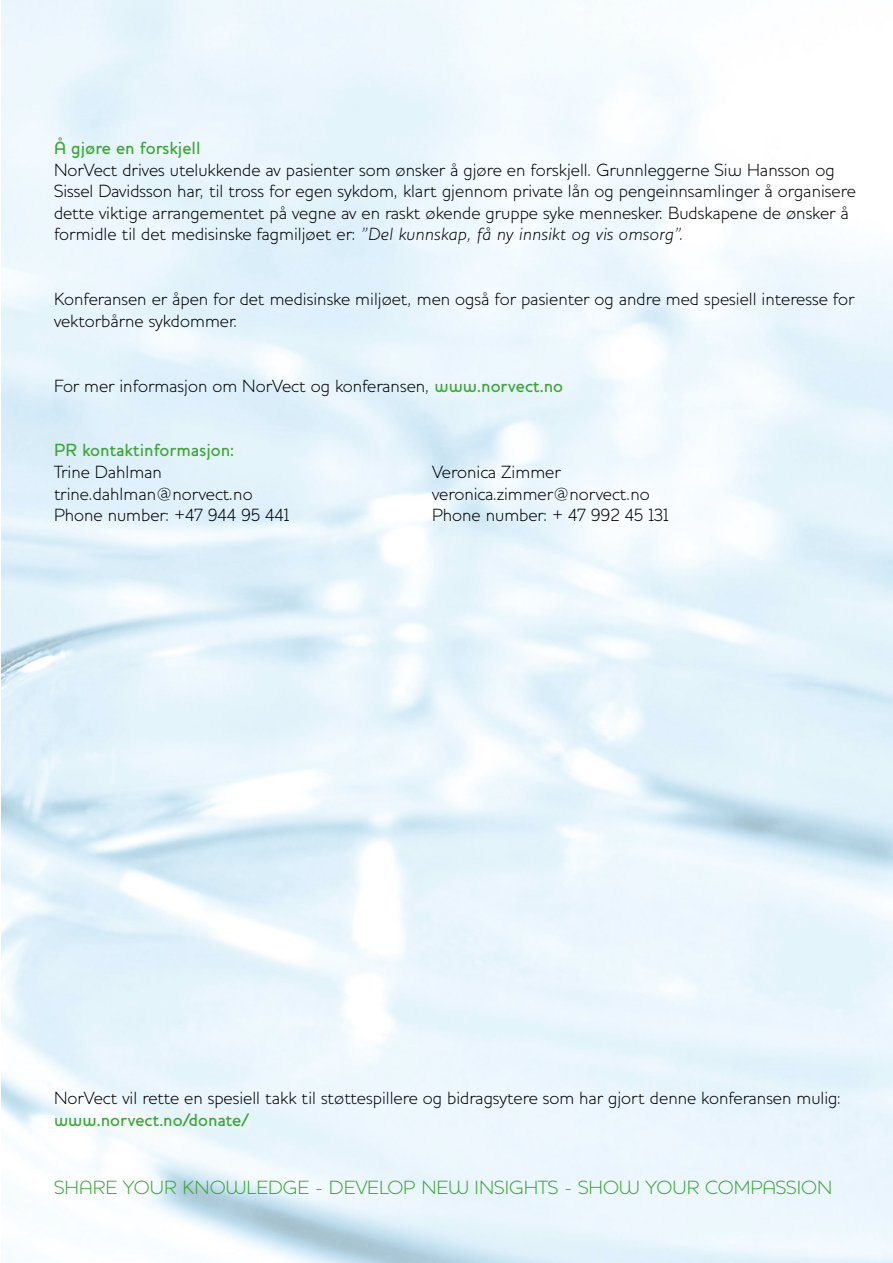
<style>
.page{position:relative;width:893px;height:1263px;background:#fff}
.page>*{position:absolute;margin:0;border:0;box-sizing:border-box;transform-origin:0 0}
.t1{font:300 19.5px "Houschka";color:#3fa535;scale:1.04 1}
.t2{font:300 18px/21.6px "Houschka";color:#000}
.t3{font:500 18px "Houschka";color:#3fa535}
.s1{font-style:italic}
.s2{font-weight:500;color:#3fa535}
</style>
<div class="page">
<p class="t3" style="left:54px;top:137px;width:148px">Å gjøre en forskjell</p>
<p class="t2" style="left:54px;top:159px;width:803px">NorVect drives utelukkende av pasienter som ønsker å gjøre en forskjell. Grunnleggerne Siw Hansson og Sissel Davidsson har, til tross for egen sykdom, klart gjennom private lån og pengeinnsamlinger å organisere dette viktige arrangementet på vegne av en raskt økende gruppe syke mennesker. Budskapene de ønsker å formidle til det medisinske fagmiljøet er: <span class="s1">”Del kunnskap, få ny innsikt og vis omsorg”.</span></p>
<p class="t2" style="left:54px;top:288px;width:802px">Konferansen er åpen for det medisinske miljøet, men også for pasienter og andre med spesiell interesse for vektorbårne sykdommer.</p>
<p class="t2" style="left:54px;top:375px;width:511px">For mer informasjon om NorVect og konferansen, <span class="s2">www.norvect.no</span></p>
<p class="t3" style="left:54px;top:440px;width:182px">PR kontaktinformasjon:</p>
<p class="t2" style="left:54px;top:461px;width:110px">Trine Dahlman</p>
<p class="t2" style="left:432px;top:461px;width:130px">Veronica Zimmer</p>
<p class="t2" style="left:54px;top:483px;width:200px">trine.dahlman@norvect.no</p>
<p class="t2" style="left:432px;top:483px;width:219px">veronica.zimmer@norvect.no</p>
<p class="t2" style="left:54px;top:504px;width:237px">Phone number: +47 944 95 441</p>
<p class="t2" style="left:432px;top:504px;width:238px">Phone number: + 47 992 45 131</p>
<p class="t2" style="left:54px;top:1087px;width:789px">NorVect vil rette en spesiell takk til støttespillere og bidragsytere som har gjort denne konferansen mulig:</p>
<p class="t3" style="left:54px;top:1109px;width:196px">www.norvect.no/donate/</p>
<p class="t1" style="left:54px;top:1176px;width:750px">SHARE YOUR KNOWLEDGE - DEVELOP NEW INSIGHTS - SHOW YOUR COMPASSION</p>
</div>
